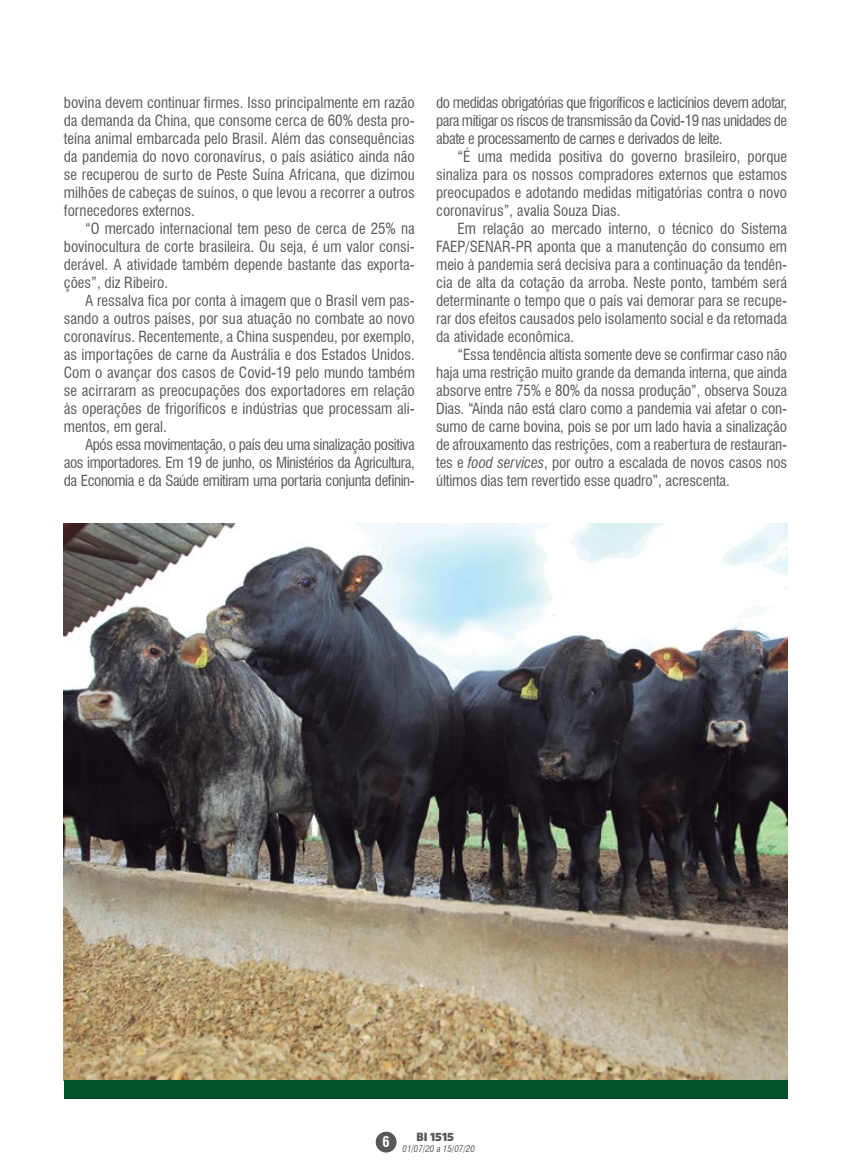
<style>
.page{position:relative;width:851px;height:1170px;background:#fff}
.page>*{position:absolute;margin:0;border:0;box-sizing:border-box;transform-origin:0 0}
.t1{font:condensed 15px/18px "Swiss 721 BT";color:#58595b;text-align:justify}
.t2{font:700 condensed 14.4px "Swiss 721 BT";color:#fff}
.t3{font:900 12px "Whitney HTF";color:#58595b}
.t4{font:italic condensed 9px "Swiss 721 BT";color:#58595b}
.s1{font-style:italic}
</style>
<div class="page">
<div style="left:375px;top:1131px;width:21px;height:21px;background:#58595b;border-radius:50%"></div>
<img style="left:64px;top:523px;width:723px;height:556px">
<div style="left:64px;top:1079px;width:723px;height:19px;background:#00522a"></div>
<p class="t1" style="left:64px;top:94px;width:352px">bovina devem continuar firmes. Isso principalmente em razão da demanda da China, que consome cerca de 60% desta pro&shy;teína animal embarcada pelo Brasil. Além das consequências da pandemia do novo coronavírus, o país asiático ainda não se recuperou de surto de Peste Suína Africana, que dizimou milhões de cabeças de suínos, o que levou a recorrer a outros fornecedores externos.</p>
<p class="t1" style="left:64px;top:220px;width:352px;text-indent:21px">“O mercado internacional tem peso de cerca de 25% na bovinocultura de corte brasileira. Ou seja, é um valor consi&shy;derável. A atividade também depende bastante das exporta&shy;ções”, diz Ribeiro.</p>
<p class="t1" style="left:64px;top:292px;width:352px;text-indent:21px">A ressalva fica por conta à imagem que o Brasil vem pas&shy;sando a outros países, por sua atuação no combate ao novo coronavírus. Recentemente, a China suspendeu, por exemplo, as importações de carne da Austrália e dos Estados Unidos.<br>Com o avançar dos casos de Covid-19 pelo mundo também se acirraram as preocupações dos exportadores em relação às operações de frigoríficos e indústrias que processam ali&shy;mentos, em geral.</p>
<p class="t1" style="left:64px;top:436px;width:352px;text-indent:21px">Após essa movimentação, o país deu uma sinalização positiva aos importadores. Em 19 de junho, os Ministérios da Agricultura, da Economia e da Saúde emitiram uma portaria conjunta definin-</p>
<p class="t1" style="left:436px;top:94px;width:352px">do medidas obrigatórias que frigoríficos e lacticínios devem adotar, para mitigar os riscos de transmissão da Covid-19 nas unidades de abate e processamento de carnes e derivados de leite.</p>
<p class="t1" style="left:436px;top:148px;width:352px;text-indent:21px">“É uma medida positiva do governo brasileiro, porque sinaliza para os nossos compradores externos que estamos preocupados e adotando medidas mitigatórias contra o novo coronavírus”, avalia Souza Dias.</p>
<p class="t1" style="left:436px;top:220px;width:352px;text-indent:21px">Em relação ao mercado interno, o técnico do Sistema FAEP/SENAR-PR aponta que a manutenção do consumo em meio à pandemia será decisiva para a continuação da tendên&shy;cia de alta da cotação da arroba. Neste ponto, também será determinante o tempo que o país vai demorar para se recupe&shy;rar dos efeitos causados pelo isolamento social e da retomada da atividade econômica.</p>
<p class="t1" style="left:436px;top:346px;width:352px;text-indent:21px">“Essa tendência altista somente deve se confirmar caso não haja uma restrição muito grande da demanda interna, que ainda absorve entre 75% e 80% da nossa produção”, observa Souza Dias. “Ainda não está claro como a pandemia vai afetar o con&shy;sumo de carne bovina, pois se por um lado havia a sinalização de afrouxamento das restrições, com a reabertura de restauran&shy;tes e <span class="s1">food services</span>, por outro a escalada de novos casos nos últimos dias tem revertido esse quadro”, acrescenta.</p>
<p class="t2" style="left:382px;top:1133px;width:9px">6</p>
<p class="t3" style="left:416px;top:1128px;width:39px">BI 1515</p>
<p class="t4" style="left:402px;top:1143px;width:74px">01/07/20 a 15/07/20</p>
</div>
